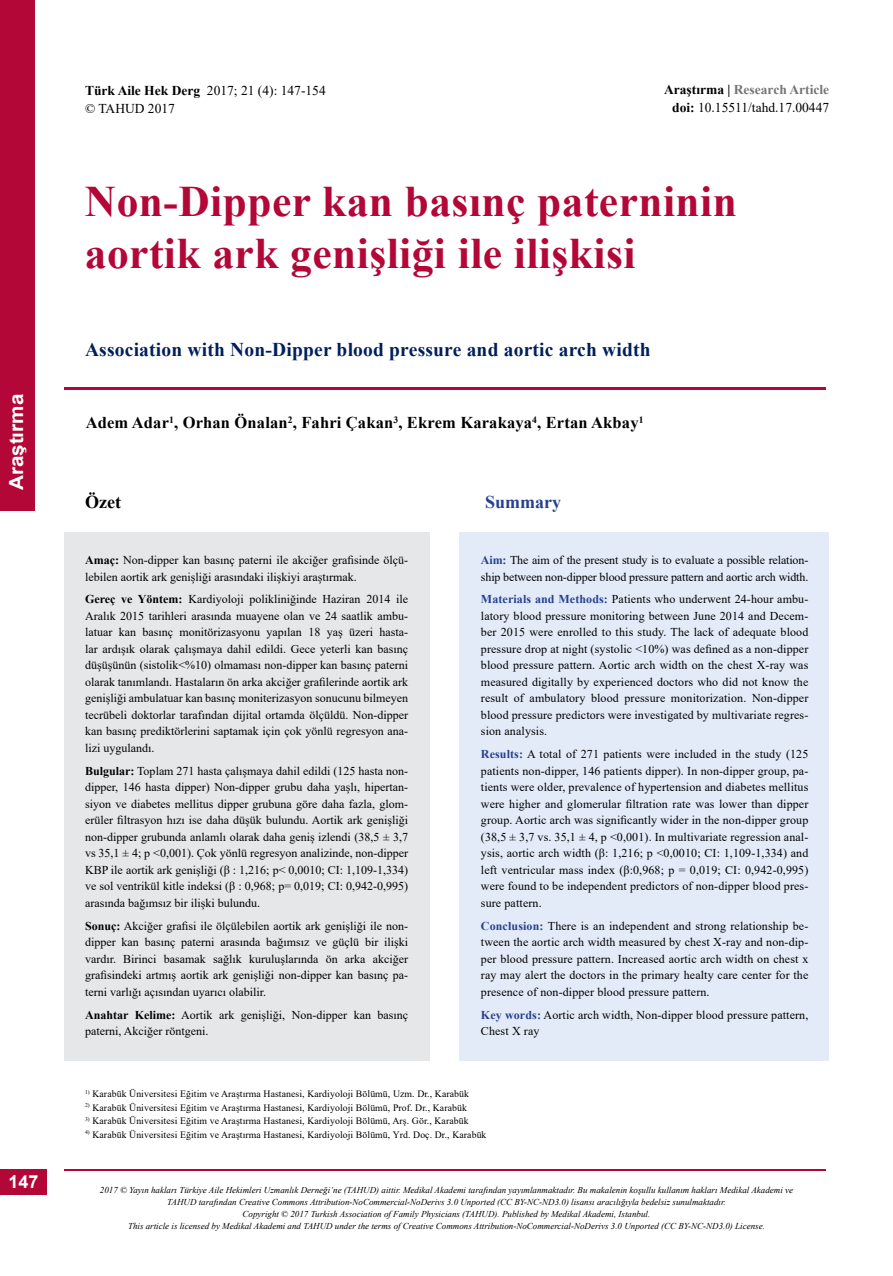
<style>
.page{position:relative;width:893px;height:1276px;background:#fff}
.page>*{position:absolute;margin:0;border:0;box-sizing:border-box;transform-origin:0 0}
.t1{font:700 43.5px/52.5px "Times New Roman";letter-spacing:.01em;color:#b30738}
.t2{font:700 19.5px "Times New Roman";letter-spacing:.01em;color:#001f5b}
.t3{font:700 19.5px "Arial";color:#fff;scale:1.06 1}
.t4{font:700 18px "Times New Roman";color:#25408f}
.t5{font:700 18px "Times New Roman";color:#000}
.t6{font:700 18px "Arial";color:#fff}
.t7{font:700 16.5px "Times New Roman";letter-spacing:.01em;color:#000}
.t8{font:13.5px/18px "Times New Roman";color:#000}
.t9{font:12px/16.5px "Times New Roman";color:#000;text-align:justify}
.t10{font:9.75px "Times New Roman";letter-spacing:.01em;color:#000}
.t11{font:italic 9px/12px "Times New Roman";color:#000;text-align:center}
.s1{font-weight:700}
.s2{font-weight:700;color:#737577}
.s3{font-weight:700;color:#25408f}
</style>
<div class="page">
<div style="left:0;top:0;width:34px;height:510px;background:#b30738"></div>
<div style="left:0;top:1169px;width:47px;height:26px;background:#b30738"></div>
<hr style="left:65px;top:387px;width:761px;height:3px;background:#b30738">
<hr style="left:65px;top:1169px;width:761px;height:2px;background:#b30738">
<div style="left:64px;top:533px;width:365px;height:527px;background:#e6e7e9"></div>
<div style="left:459px;top:533px;width:370px;height:527px;background:#e3ebf8"></div>
<h2 class="t3" style="left:3px;top:490px;width:93px;rotate:-90deg">Araştırma</h2>
<h3 class="t6" style="left:8px;top:1169px;width:32px">147</h3>
<p class="t8" style="left:85px;top:81px;width:242px"><span class="s1">Türk Aile Hek Derg</span> 2017; 21 (4): 147-154 © TAHUD 2017</p>
<p class="t8" style="left:664px;top:80px;width:167px;text-align:center"><span class="s1">Araştırma |</span> <span class="s2">Research Article </span><span class="s1">doi:</span> 10.15511/tahd.17.00447</p>
<h1 class="t1" style="left:85px;top:173px;width:654px">Non-Dipper kan basınç paterninin aortik ark genişliği ile ilişkisi</h1>
<h2 class="t2" style="left:85px;top:335px;width:567px">Association with Non-Dipper blood pressure and aortic arch width</h2>
<h3 class="t7" style="left:86px;top:411px;width:559px">Adem Adar<sup>1</sup>, Orhan Önalan<sup>2</sup>, Fahri Çakan<sup>3</sup>, Ekrem Karakaya<sup>4</sup>, Ertan Akbay<sup>1</sup></h3>
<h3 class="t5" style="left:85px;top:489px;width:37px">Özet</h3>
<p class="t9" style="left:85px;top:551px;width:325px"><span class="s1">Amaç:</span> Non-dipper kan basınç paterni ile akciğer grafisinde ölçü&shy;lebilen aortik ark genişliği arasındaki ilişkiyi araştırmak.</p>
<p class="t9" style="left:85px;top:591px;width:325px"><span class="s1">Gereç ve Yöntem:</span> Kardiyoloji polikliniğinde Haziran 2014 ile Aralık 2015 tarihleri arasında muayene olan ve 24 saatlik ambu&shy;latuar kan basınç monitörizasyonu yapılan 18 yaş üzeri hasta&shy;lar ardışık olarak çalışmaya dahil edildi. Gece yeterli kan basınç düşüşünün (sistolik&lt;%10) olmaması non-dipper kan basınç paterni olarak tanımlandı. Hastaların ön arka akciğer grafilerinde aortik ark genişliği ambulatuar kan basınç moniterizasyon sonucunu bilmeyen tecrübeli doktorlar tarafından dijital ortamda ölçüldü. Non-dipper kan basınç prediktörlerini saptamak için çok yönlü regresyon ana&shy;lizi uygulandı.</p>
<p class="t9" style="left:85px;top:762px;width:325px"><span class="s1">Bulgular:</span> Toplam 271 hasta çalışmaya dahil edildi (125 hasta non&shy;dipper, 146 hasta dipper) Non-dipper grubu daha yaşlı, hipertan&shy;siyon ve diabetes mellitus dipper grubuna göre daha fazla, glom&shy;erüler filtrasyon hızı ise daha düşük bulundu. Aortik ark genişliği non-dipper grubunda anlamlı olarak daha geniş izlendi (38,5 ± 3,7 vs 35,1 ± 4; p &lt;0,001). Çok yönlü regresyon analizinde, non-dipper KBP ile aortik ark genişliği (β : 1,216; p&lt; 0,0010; CI: 1,109-1,334) ve sol ventrikül kitle indeksi (β : 0,968; p= 0,019; CI: 0,942-0,995) arasında bağımsız bir ilişki bulundu.</p>
<p class="t9" style="left:85px;top:917px;width:325px"><span class="s1">Sonuç:</span> Akciğer grafisi ile ölçülebilen aortik ark genişliği ile non&shy;dipper kan basınç paterni arasında bağımsız ve güçlü bir ilişki vardır. Birinci basamak sağlık kuruluşlarında ön arka akciğer grafisindeki artmış aortik ark genişliği non-dipper kan basınç pa&shy;terni varlığı açısından uyarıcı olabilir.</p>
<p class="t9" style="left:85px;top:1006px;width:325px"><span class="s1">Anahtar Kelime:</span> Aortik ark genişliği, Non-dipper kan basınç paterni, Akciğer röntgeni.</p>
<h3 class="t4" style="left:485px;top:489px;width:77px">Summary</h3>
<p class="t9" style="left:481px;top:551px;width:329px"><span class="s3">Aim:</span> The aim of the present study is to evaluate a possible relation&shy;ship between non-dipper blood pressure pattern and aortic arch width.</p>
<p class="t9" style="left:481px;top:591px;width:329px"><span class="s3">Materials and Methods:</span> Patients who underwent 24-hour ambu&shy;latory blood pressure monitoring between June 2014 and Decem&shy;ber 2015 were enrolled to this study. The lack of adequate blood pressure drop at night (systolic &lt;10%) was defined as a non-dipper blood pressure pattern. Aortic arch width on the chest X-ray was measured digitally by experienced doctors who did not know the result of ambulatory blood pressure monitorization. Non-dipper blood pressure predictors were investigated by multivariate regres&shy;sion analysis.</p>
<p class="t9" style="left:481px;top:745px;width:329px"><span class="s3">Results:</span> A total of 271 patients were included in the study (125 patients non-dipper, 146 patients dipper). In non-dipper group, pa&shy;tients were older, prevalence of hypertension and diabetes mellitus were higher and glomerular filtration rate was lower than dipper group. Aortic arch was significantly wider in the non-dipper group (38,5 ± 3,7 vs. 35,1 ± 4, p &lt;0,001). In multivariate regression anal&shy;ysis, aortic arch width (β: 1,216; p &lt;0,0010; CI: 1,109-1,334) and left ventricular mass index (β:0,968; p = 0,019; CI: 0,942-0,995) were found to be independent predictors of non-dipper blood pres&shy;sure pattern.</p>
<p class="t9" style="left:481px;top:917px;width:329px"><span class="s3">Conclusion:</span> There is an independent and strong relationship be&shy;tween the aortic arch width measured by chest X-ray and non-dip&shy;per blood pressure pattern. Increased aortic arch width on chest x ray may alert the doctors in the primary healty care center for the presence of non-dipper blood pressure pattern.</p>
<p class="t9" style="left:481px;top:1006px;width:329px"><span class="s3">Key words:</span> Aortic arch width, Non-dipper blood pressure pattern,<br>Chest X ray</p>
<p class="t10" style="left:85px;top:1087px;width:385px"><sup>1)</sup> Karabük Üniversitesi Eğitim ve Araştırma Hastanesi, Kardiyoloji Bölümü, Uzm. Dr., Karabük</p>
<p class="t10" style="left:85px;top:1100px;width:383px"><sup>2)</sup> Karabük Üniversitesi Eğitim ve Araştırma Hastanesi, Kardiyoloji Bölümü, Prof. Dr., Karabük</p>
<p class="t10" style="left:85px;top:1114px;width:385px"><sup>3)</sup> Karabük Üniversitesi Eğitim ve Araştırma Hastanesi, Kardiyoloji Bölümü, Arş. Gör., Karabük</p>
<p class="t10" style="left:85px;top:1127px;width:403px"><sup>4)</sup> Karabük Üniversitesi Eğitim ve Araştırma Hastanesi, Kardiyoloji Bölümü, Yrd. Doç. Dr., Karabük</p>
<p class="t11" style="left:100px;top:1184px;width:695px">2017 © Yayın hakları Türkiye Aile Hekimleri Uzmanlık Derneği’ne (TAHUD) aittir. Medikal Akademi tarafından yayımlanmaktadır. Bu makalenin koşullu kullanım hakları Medikal Akademi ve TAHUD tarafından Creative Commons Attribution-NoCommercial-NoDerivs 3.0 Unported (CC BY-NC-ND3.0) lisansı aracılığıyla bedelsiz sunulmaktadır.<br>Copyright © 2017 Turkish Association of Family Physicians (TAHUD). Published by Medikal Akademi, Istanbul.<br>This article is licensed by Medikal Akademi and TAHUD under the terms of Creative Commons Attribution-NoCommercial-NoDerivs 3.0 Unported (CC BY-NC-ND3.0) License.</p>
</div>
